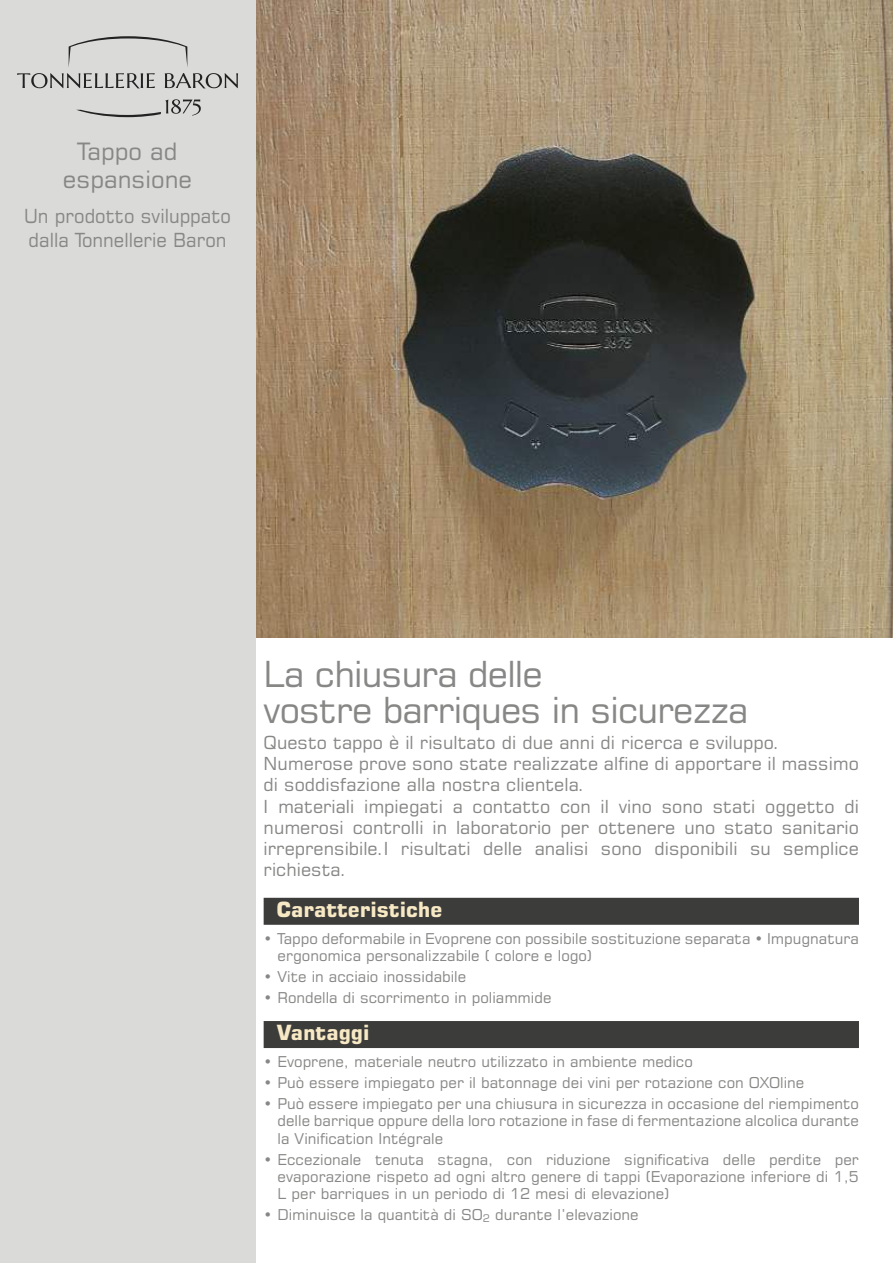
<style>
.page{position:relative;width:893px;height:1263px;background:#fff}
.page>*{position:absolute;margin:0;border:0;box-sizing:border-box;transform-origin:0 0}
.t1{font:36px/36px "Square 721 BT";letter-spacing:-.025em;color:#878786}
.t2{font:24px/28.5px "Square 721 BT";color:#878786;text-align:center}
.t3{font:700 21px "Square 721 BT";color:#f8e9c5}
.t4{font:19.5px/24px "Square 721 BT";color:#878786;scale:.95 1}
.t5{font:18px/21px "Square 721 BT";color:#878786}
.t6{font:15px/17.2px "Square 721 BT";color:#878786;text-align:justify}
</style>
<div class="page">
<img style="left:255px;top:0;width:638px;height:638px">
<div style="left:0;top:0;width:255px;height:1263px;background:#dadad9"></div>
<svg style="left:17px;top:36px;width:221px;height:52px"></svg>
<svg style="left:76px;top:99px;width:125px;height:18px"></svg>
<div style="left:264px;top:898px;width:595px;height:27px;background:#3c3c3b"></div>
<div style="left:264px;top:1021px;width:595px;height:27px;background:#3c3c3b"></div>
<h2 class="t2" style="left:63px;top:139px;width:131px">Tappo ad espansione</h2>
<h3 class="t4" style="left:24px;top:205px;width:219px">Un prodotto sviluppato dalla Tonnellerie Baron</h3>
<h1 class="t1" style="left:264px;top:659px;width:486px">La chiusura delle<br>vostre barriques in sicurezza</h1>
<p class="t5" style="left:264px;top:734px;width:597px">Questo tappo è il risultato di due anni di ricerca e sviluppo.<br>Numerose prove sono state realizzate alfine di apportare il massimo di soddisfazione alla nostra clientela.<br>I materiali impiegati a contatto con il vino sono stati oggetto di numerosi controlli in laboratorio per ottenere uno stato sanitario irreprensibile.I risultati delle analisi sono disponibili su semplice richiesta.</p>
<h3 class="t3" style="left:276px;top:901px;width:168px">Caratteristiche</h3>
<p class="t6" style="left:278px;top:931px;width:583px;text-indent:-14px">• Tappo deformabile in Evoprene con possibile sostituzione separata • Impugnatura ergonomica personalizzabile ( colore e logo)</p>
<p class="t6" style="left:264px;top:969px;width:204px">• Vite in acciaio inossidabile</p>
<p class="t6" style="left:264px;top:990px;width:289px">• Rondella di scorrimento in poliammide</p>
<h3 class="t3" style="left:276px;top:1025px;width:95px">Vantaggi</h3>
<p class="t6" style="left:264px;top:1054px;width:431px">• Evoprene, materiale neutro utilizzato in ambiente medico</p>
<p class="t6" style="left:264px;top:1075px;width:542px">• Può essere impiegato per il batonnage dei vini per rotazione con OXOline</p>
<p class="t6" style="left:278px;top:1096px;width:583px;text-indent:-14px">• Può essere impiegato per una chiusura in sicurezza in occasione del riempimento delle barrique oppure della loro rotazione in fase di fermentazione alcolica durante la Vinification Intégrale</p>
<p class="t6" style="left:278px;top:1152px;width:583px;text-indent:-14px">• Eccezionale tenuta stagna, con riduzione significativa delle perdite per evaporazione rispeto ad ogni altro genere di tappi (Evaporazione inferiore di 1,5<br>L per barriques in un periodo di 12 mesi di elevazione)</p>
<p class="t6" style="left:264px;top:1207px;width:377px">• Diminuisce la quantità di SO<sub>2</sub> durante l’elevazione</p>
</div>
